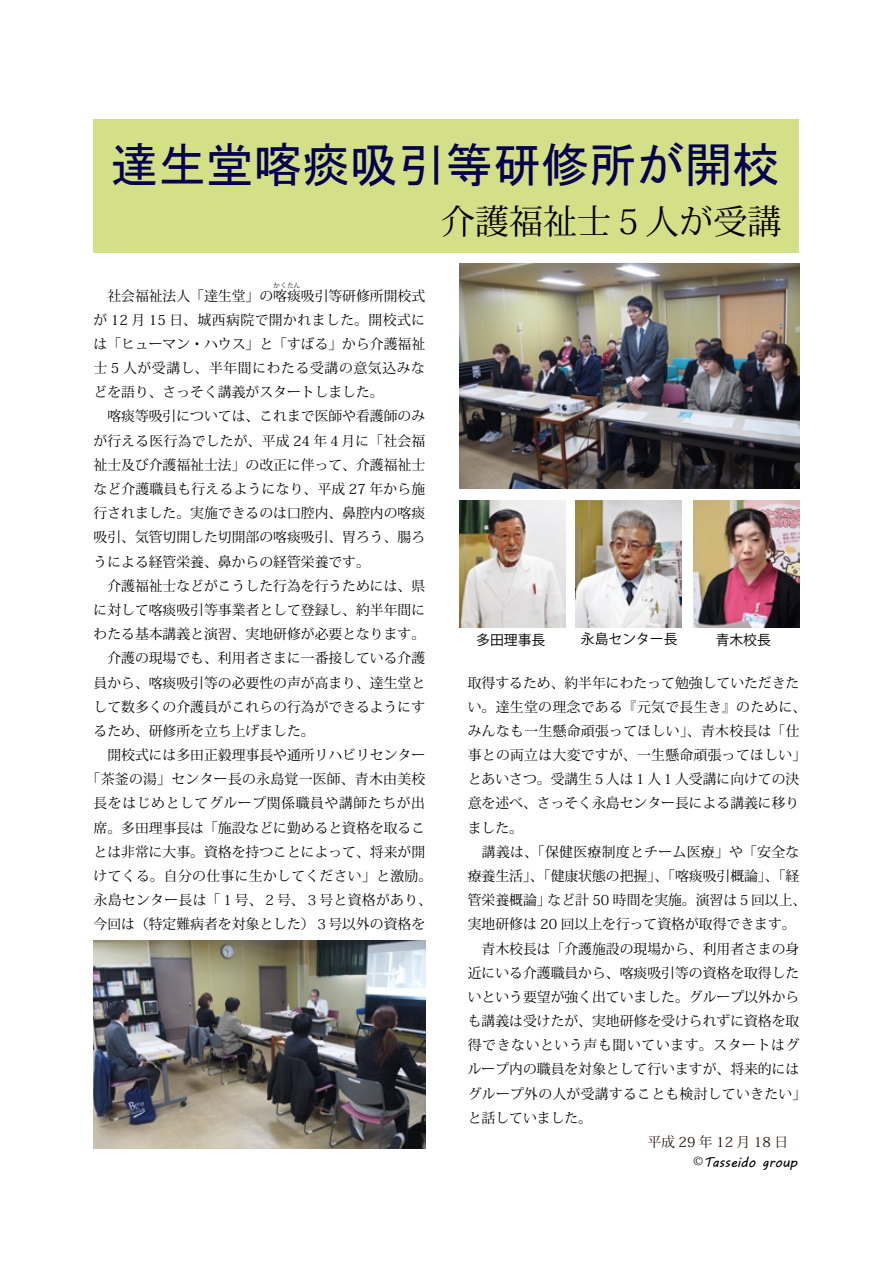
<style>
.page{position:relative;width:893px;height:1263px;background:#fff}
.page>*{position:absolute;margin:0;border:0;box-sizing:border-box;transform-origin:0 0}
.t1{font:47.85px "MS Gothic";color:#050050}
.t2{font:34.05px "Koz Min Std";color:#000}
.t3{font:13.8px/24.2px "Koz Min Pro";color:#000}
.t4{font:13.8px "Koz Min Pro";letter-spacing:.025em;color:#000}
.t5{font:13.8px "Koz Min Pro";letter-spacing:.045em;color:#000}
.t6{font:13.8px "Koz Min Pro";letter-spacing:.035em;color:#000}
.t7{font:13.8px "Koz Go Std";color:#000}
.t8{font:13.8px "MV Boli";color:#000}
.t9{font:6.9px "Koz Min Pro";color:#000}
.s1{font-family:"Koz Min Pro"}
</style>
<div class="page">
<div style="left:94px;top:119px;width:705px;height:134px;background:#d4e087"></div>
<img style="left:459px;top:264px;width:340px;height:225px">
<img style="left:94px;top:940px;width:331px;height:209px">
<img style="left:459px;top:500px;width:107px;height:128px">
<img style="left:693px;top:500px;width:106px;height:128px">
<img style="left:575px;top:500px;width:107px;height:128px">
<h1 class="t1" style="left:111px;top:141px;width:671px">達生堂喀痰吸引等研修所が開校</h1>
<h2 class="t2" style="left:441px;top:200px;width:342px">介護福祉士５人が受講</h2>
<p class="t9" style="left:273px;top:280px;width:29px">かくたん</p>
<p class="t6" style="left:94px;top:310px;width:333px">が 12 月 15 日、城西病院で開かれました。開校式に</p>
<p class="t3" style="left:94px;top:331px;width:333px">は「ヒューマン・ハウス」と「すばる」から介護福祉</p>
<p class="t5" style="left:94px;top:358px;width:333px">士 5 人が受講し、半年間にわたる受講の意気込みな</p>
<p class="t3" style="left:94px;top:380px;width:292px">どを語り、さっそく講義がスタートしました。</p>
<p class="t3" style="left:94px;top:404px;width:333px">　喀痰等吸引については、これまで医師や看護師のみ</p>
<p class="t3" style="left:94px;top:428px;width:333px">が行える医行為でしたが、平成 24 年４月に「社会福</p>
<p class="t3" style="left:94px;top:452px;width:333px">祉士及び介護福祉士法」の改正に伴って、介護福祉士</p>
<p class="t3" style="left:94px;top:476px;width:333px">など介護職員も行えるようになり、平成 27 年から施</p>
<p class="t3" style="left:94px;top:501px;width:333px">行されました。実施できるのは口腔内、鼻腔内の喀痰</p>
<p class="t3" style="left:94px;top:525px;width:333px">吸引、気管切開した切開部の喀痰吸引、胃ろう、腸ろ</p>
<p class="t3" style="left:94px;top:549px;width:278px">うによる経管栄養、鼻からの経管栄養です。</p>
<p class="t3" style="left:94px;top:573px;width:333px">　介護福祉士などがこうした行為を行うためには、県</p>
<p class="t3" style="left:94px;top:597px;width:333px">に対して喀痰吸引等事業者として登録し、約半年間に</p>
<p class="t3" style="left:94px;top:621px;width:333px">わたる基本講義と演習、実地研修が必要となります。</p>
<p class="t3" style="left:94px;top:646px;width:333px">　介護の現場でも、利用者さまに一番接している介護</p>
<p class="t3" style="left:94px;top:670px;width:333px">員から、喀痰吸引等の必要性の声が高まり、達生堂と</p>
<p class="t3" style="left:94px;top:694px;width:333px">して数多くの介護員がこれらの行為ができるようにす</p>
<p class="t3" style="left:94px;top:718px;width:223px">るため、研修所を立ち上げました。</p>
<p class="t3" style="left:94px;top:742px;width:333px">　開校式には多田正毅理事長や通所リハビリセンター</p>
<p class="t4" style="left:87px;top:769px;width:340px">「茶釜の湯」センター長の永島覚一医師、青木由美校</p>
<p class="t5" style="left:94px;top:794px;width:333px">長をはじめとしてグループ関係職員や講師たちが出</p>
<p class="t3" style="left:94px;top:815px;width:333px">席。多田理事長は「施設などに勤めると資格を取るこ</p>
<p class="t3" style="left:94px;top:839px;width:333px">とは非常に大事。資格を持つことによって、将来が開</p>
<p class="t4" style="left:94px;top:866px;width:340px">けてくる。自分の仕事に生かしてください」と激励。</p>
<p class="t4" style="left:94px;top:890px;width:340px">永島センター長は「１号、２号、３号と資格があり、</p>
<p class="t3" style="left:94px;top:912px;width:333px">今回は（特定難病者を対象とした）３号以外の資格を</p>
<p class="t3" style="left:94px;top:283px;width:333px">　社会福祉法人「達生堂」の喀痰吸引等研修所開校式</p>
<p class="t7" style="left:476px;top:631px;width:71px">多田理事長</p>
<p class="t7" style="left:581px;top:630px;width:98px">永島センター長</p>
<p class="t7" style="left:716px;top:631px;width:57px">青木校長</p>
<p class="t3" style="left:468px;top:670px;width:333px">取得するため、約半年にわたって勉強していただきた</p>
<p class="t4" style="left:468px;top:697px;width:340px">い。達生堂の理念である『元気で長生き』のために、</p>
<p class="t4" style="left:468px;top:721px;width:333px">みんなも一生懸命頑張ってほしい」、青木校長は「仕</p>
<p class="t4" style="left:468px;top:745px;width:340px">事との両立は大変ですが、一生懸命頑張ってほしい「</p>
<p class="t3" style="left:468px;top:767px;width:333px">とあいさつ。受講生５人は１人１人受講に向けての決</p>
<p class="t3" style="left:468px;top:791px;width:333px">意を述べ、さっそく永島センター長による講義に移り</p>
<p class="t3" style="left:468px;top:815px;width:57px">ました。</p>
<p class="t4" style="left:468px;top:842px;width:333px">　講義は、「保健医療制度とチーム医療」や「安全な</p>
<p class="t3" style="left:468px;top:863px;width:333px">療養生活」、「健康状態の把握」、「喀痰吸引概論」、「経</p>
<p class="t3" style="left:547px;top:887px;width:260px">など計 50 時間を実施。演習は５回以上、</p>
<p class="t3" style="left:468px;top:887px;width:340px">管栄養概論」<br>実地研修は 20 回以上を行って資格が取得できます。　青木校長は「介護施設の現場から、利用者さまの身近にいる介護職員から、喀痰吸引等の資格を取得したいという要望が強く出ていました。グループ以外からも講義は受けたが、実地研修を受けられずに資格を取得できないという声も聞いています。スタートはグループ内の職員を対象として行いますが、将来的にはグループ外の人が受講することも検討していきたい「と話していました。</p>
<p class="t8" style="left:693px;top:1153px;width:64px"><span class="s1">©</span>Tasseido</p>
<p class="t8" style="left:762px;top:1153px;width:37px">group</p>
</div>
